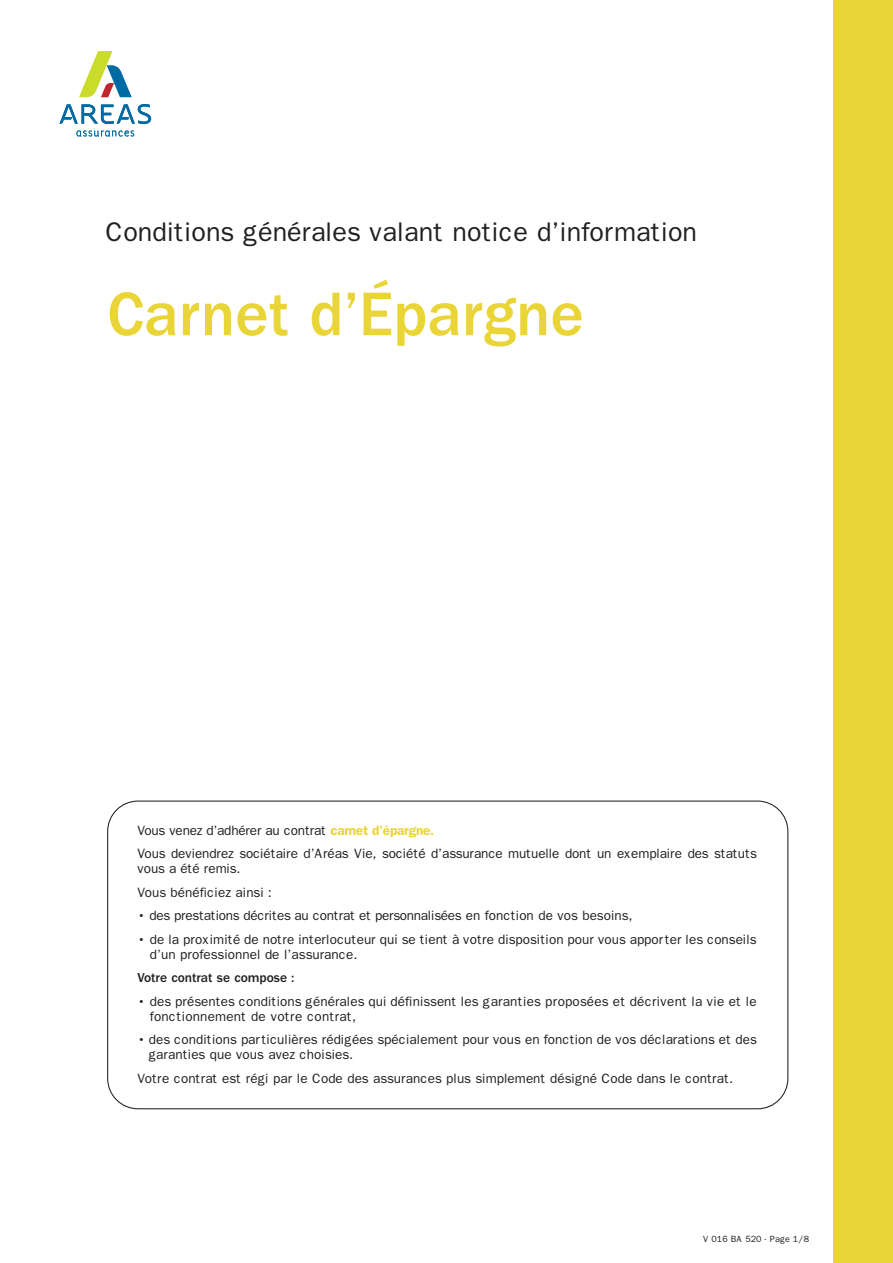
<style>
.page{position:relative;width:893px;height:1263px;background:#fff}
.page>*{position:absolute;margin:0;border:0;box-sizing:border-box;transform-origin:0 0}
.t1{font:500 63.75px "Franklin Gothic";color:#ead538}
.t2{font:27px "Franklin Gothic";color:#231f20}
.t3{font:13.5px/15px "Franklin Gothic";color:#231f20}
.t4{font:13.5px "Franklin Gothic";letter-spacing:-.02em;color:#231f20}
.t5{font:500 13.5px "Franklin Gothic";color:#231f20}
.t6{font:9px "Franklin Gothic";color:#231f20}
.s1{font-weight:600;color:#ead538}
.s2{font-weight:500}
</style>
<div class="page">
<svg style="left:107px;top:800px;width:681px;height:309px"></svg>
<svg style="left:60px;top:104px;width:91px;height:20px"></svg>
<svg style="left:77px;top:130px;width:57px;height:6px"></svg>
<svg style="left:79px;top:51px;width:53px;height:46px"></svg>
<div style="left:833px;top:0;width:60px;height:1263px;background:#ead538"></div>
<h2 class="t2" style="left:106px;top:215px;width:593px">Conditions générales valant notice d’information</h2>
<h1 class="t1" style="left:107px;top:293px;width:478px">Carnet d’Épargne</h1>
<p class="t3" style="left:138px;top:818px;width:621px;line-height:23.5px">Vous venez d’adhérer au contrat <span class="s1">carnet d’épargne.<br></span>Vous deviendrez sociétaire d’Aréas Vie, société d’assurance mutuelle dont un exemplaire des statuts</p>
<p class="t3" style="left:138px;top:856px;width:136px;line-height:23.5px">vous a été remis.<br>Vous bénéficiez ainsi :</p>
<p class="t4" style="left:138px;top:907px;width:496px"><span class="s2">•</span> des prestations décrites au contrat et personnalisées en fonction de vos besoins,</p>
<p class="t3" style="left:150px;top:931px;width:608px;text-indent:-12px"><span class="s2">•</span> de la proximité de notre interlocuteur qui se tient à votre disposition pour vous apporter les conseils d’un professionnel de l’assurance.</p>
<p class="t5" style="left:138px;top:973px;width:158px">Votre contrat se compose :</p>
<p class="t3" style="left:150px;top:993px;width:608px;text-indent:-12px"><span class="s2">•</span> des présentes conditions générales qui définissent les garanties proposées et décrivent la vie et le fonctionnement de votre contrat,</p>
<p class="t3" style="left:149px;top:1032px;width:610px;text-indent:-11px"><span class="s2">•</span> des conditions particulières rédigées spécialement pour vous en fonction de vos déclarations et des garanties que vous avez choisies.</p>
<p class="t3" style="left:138px;top:1070px;width:597px">Votre contrat est régi par le Code des assurances plus simplement désigné Code dans le contrat.</p>
<p class="t6" style="left:703px;top:1234px;width:108px">V 016 BA 520 - Page 1/8</p>
</div>
